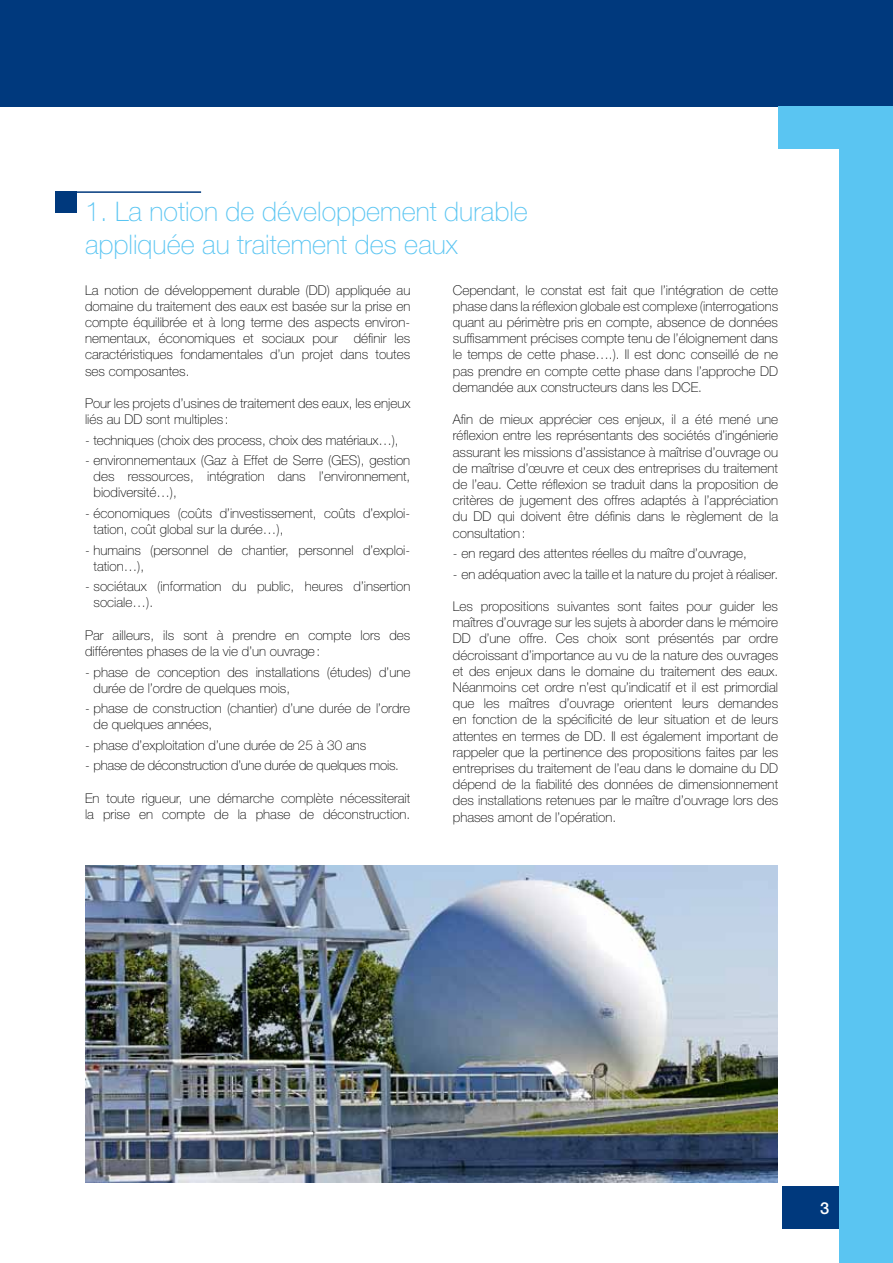
<style>
.page{position:relative;width:893px;height:1263px;background:#fff}
.page>*{position:absolute;margin:0;border:0;box-sizing:border-box;transform-origin:0 0}
.t1{font:100 27px/33px "Helvetica Neue LT Std";color:#5ac5f2}
.t2{font:500 16.5px "Helvetica Neue LT Std";color:#fff}
.t3{font:100 13.5px/16.2px "Helvetica Neue LT Std";color:#000}
.t4{font:100 13.5px "Helvetica Neue LT Std";letter-spacing:-.02em;color:#000}
</style>
<div class="page">
<div style="left:782px;top:1186px;width:111px;height:43px;background:#00397d"></div>
<div style="left:840px;top:93px;width:53px;height:1170px;background:#5ac5f2"></div>
<div style="left:0;top:0;width:893px;height:106px;background:#00397d"></div>
<div style="left:778px;top:106px;width:115px;height:43px;background:#5ac5f2"></div>
<div style="left:55px;top:191px;width:22px;height:22px;background:#00397d"></div>
<hr style="left:56px;top:191px;width:145px;height:2px;background:#00397d">
<img style="left:85px;top:865px;width:693px;height:317px">
<h1 class="t1" style="left:85px;top:195px;width:444px">1. La notion de développement durable appliquée au traitement des eaux</h1>
<p class="t3" style="left:85px;top:282px;width:327px;text-align:justify">La notion de développement durable (DD) appliquée au domaine du traitement des eaux est basée sur la prise en compte équilibrée et à long terme des aspects environ&shy;nementaux, économiques et sociaux pour définir les caractéristiques fondamentales d’un projet dans toutes ses composantes.</p>
<p class="t3" style="left:85px;top:395px;width:327px">Pour les projets d’usines de traitement des eaux, les enjeux liés au DD sont multiples :</p>
<p class="t3" style="left:85px;top:432px;width:315px">- techniques (choix des process, choix des matériaux…),</p>
<p class="t3" style="left:94px;top:452px;width:318px;text-align:justify;text-indent:-9px">- environnementaux (Gaz à Effet de Serre (GES), gestion des ressources, intégration dans l’environnement, biodiversité…),</p>
<p class="t3" style="left:94px;top:505px;width:318px;text-indent:-9px">- économiques (coûts d’investissement, coûts d’exploi&shy;tation, coût global sur la durée…),</p>
<p class="t3" style="left:94px;top:542px;width:318px;text-indent:-9px">- humains (personnel de chantier, personnel d’exploi&shy;tation…),</p>
<p class="t3" style="left:94px;top:578px;width:318px;text-indent:-9px">- sociétaux (information du public, heures d’insertion sociale…).</p>
<p class="t3" style="left:85px;top:627px;width:327px">Par ailleurs, ils sont à prendre en compte lors des différentes phases de la vie d’un ouvrage:</p>
<p class="t3" style="left:94px;top:664px;width:318px;text-indent:-9px">- phase de conception des installations (études) d’une durée de l’ordre de quelques mois,</p>
<p class="t3" style="left:94px;top:700px;width:318px;text-indent:-9px">- phase de construction (chantier) d’une durée de l’ordre de quelques années,</p>
<p class="t3" style="left:85px;top:737px;width:283px">- phase d’exploitation d’une durée de 25 à 30 ans</p>
<p class="t4" style="left:85px;top:758px;width:315px">- phase de déconstruction d’une durée de quelques mois.</p>
<p class="t3" style="left:85px;top:790px;width:327px">En toute rigueur, une démarche complète nécessiterait la prise en compte de la phase de déconstruction.</p>
<p class="t3" style="left:453px;top:282px;width:327px;text-align:justify">Cependant, le constat est fait que l’intégration de cette phase dans la réflexion globale est complexe (interrogations quant au périmètre pris en compte, absence de données suffisamment précises compte tenu de l’éloignement dans le temps de cette phase….). Il est donc conseillé de ne pas prendre en compte cette phase dans l’approche DD demandée aux constructeurs dans les DCE.</p>
<p class="t3" style="left:453px;top:411px;width:327px;text-align:justify">Afin de mieux apprécier ces enjeux, il a été mené une réflexion entre les représentants des sociétés d’ingénierie assurant les missions d’assistance à maîtrise d’ouvrage ou de maîtrise d’œuvre et ceux des entreprises du traitement de l’eau. Cette réflexion se traduit dans la proposition de critères de jugement des offres adaptés à l’appréciation du DD qui doivent être définis dans le règlement de la consultation:</p>
<p class="t3" style="left:453px;top:545px;width:295px">- en regard des attentes réelles du maître d’ouvrage,</p>
<p class="t3" style="left:453px;top:566px;width:327px">- en adéquation avec la taille et la nature du projet à réaliser.</p>
<p class="t3" style="left:453px;top:598px;width:327px;text-align:justify">Les propositions suivantes sont faites pour guider les maîtres d’ouvrage sur les sujets à aborder dans le mémoire DD d’une offre. Ces choix sont présentés par ordre décroissant d’importance au vu de la nature des ouvrages et des enjeux dans le domaine du traitement des eaux.<br>Néanmoins cet ordre n’est qu’indicatif et il est primordial que les maîtres d’ouvrage orientent leurs demandes en fonction de la spécificité de leur situation et de leurs attentes en termes de DD. Il est également important de rappeler que la pertinence des propositions faites par les entreprises du traitement de l’eau dans le domaine du DD dépend de la fiabilité des données de dimensionnement des installations retenues par le maître d’ouvrage lors des phases amont de l’opération.</p>
<p class="t2" style="left:820px;top:1198px;width:11px">3</p>
</div>
